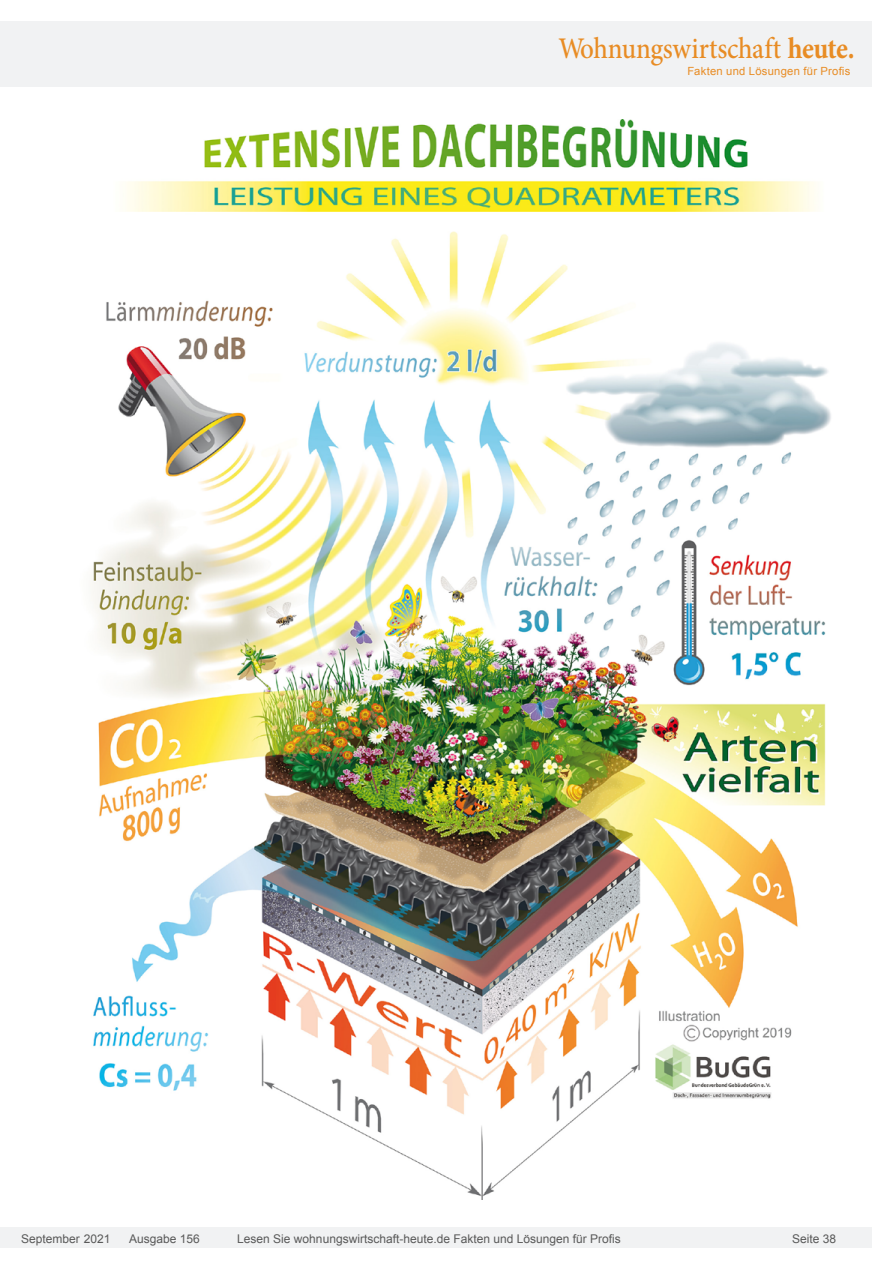
<style>
.page{position:relative;width:893px;height:1263px;background:#fff}
.page>*{position:absolute;margin:0;border:0;box-sizing:border-box;transform-origin:0 0}
.t1{font:500 30px "Minion Pro";letter-spacing:-.01em;color:#e88c24;scale:.9 1}
.t2{font:12px "Arial";color:#595959}
.t3{font:11.25px "Arial";letter-spacing:.025em;color:#e88c24}
.s1{font-weight:700}
</style>
<div class="page">
<div style="left:0;top:1227px;width:872px;height:20px;background:#f1f2f3"></div>
<div style="left:0;top:21px;width:872px;height:66px;background:#f1f2f3"></div>
<img style="left:92px;top:119px;width:739px;height:1080px">
<h1 class="t1" style="left:558px;top:28px;width:331px">Wohnungswirtschaft <span class="s1">heute.</span></h1>
<p class="t3" style="left:687px;top:63px;width:165px">Fakten und Lösungen für Profis</p>
<p class="t2" style="left:21px;top:1230px;width:91px">September 2021</p>
<p class="t2" style="left:129px;top:1230px;width:72px">Ausgabe 156</p>
<p class="t2" style="left:237px;top:1230px;width:385px">Lesen Sie wohnungswirtschaft-heute.de Fakten und Lösungen für Profis</p>
<p class="t2" style="left:792px;top:1231px;width:46px">Seite 38</p>
</div>
